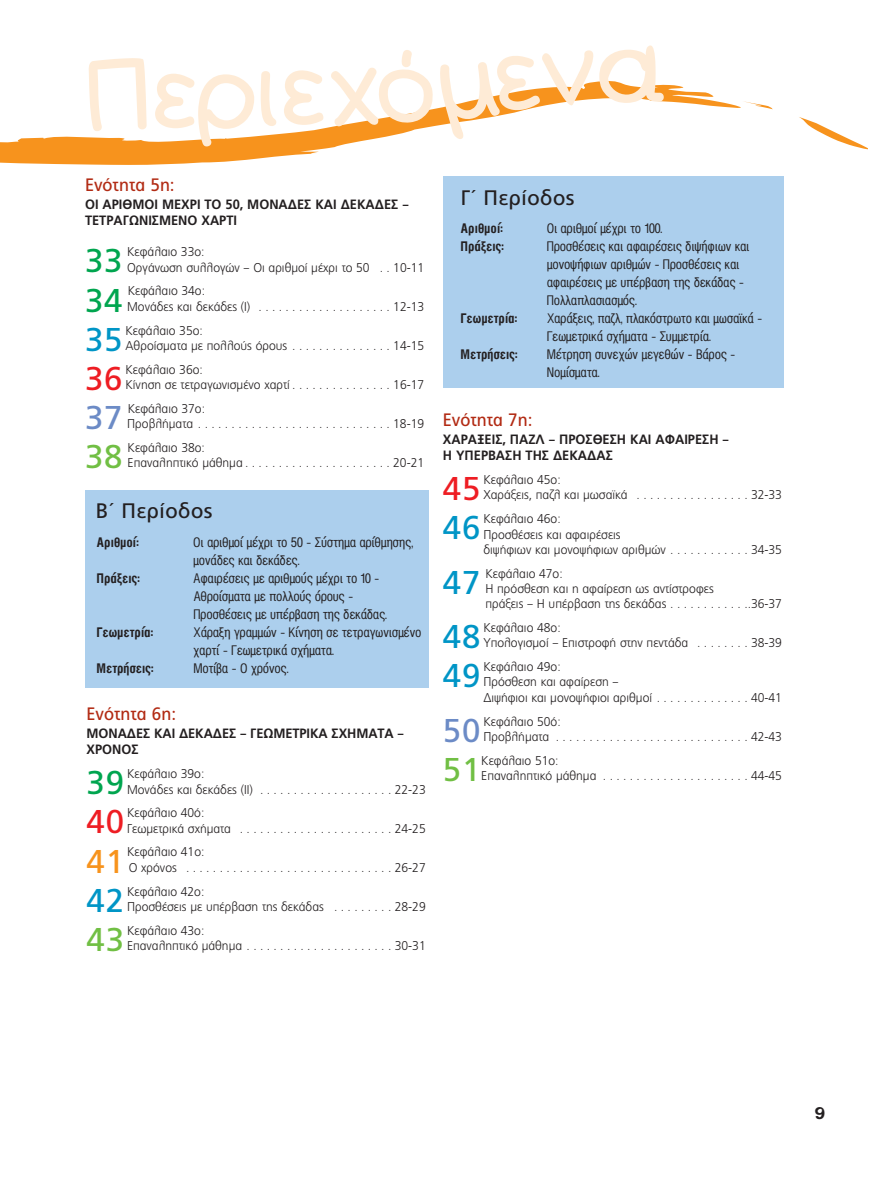
<style>
.page{position:relative;width:872px;height:1191px;background:#fff}
.page>*{position:absolute;margin:0;border:0;box-sizing:border-box;transform-origin:0 0}
.t1{font:33px "PF Catalog";letter-spacing:.03em;color:#0095c6}
.t2{font:33px "PF Catalog";color:#00a54f}
.t3{font:33px "PF Catalog";color:#ee1d23}
.t4{font:33px "PF Catalog";color:#71bf44}
.t5{font:33px "PF Catalog";color:#6c8bc6}
.t6{font:33px "PF Catalog";color:#f7931d}
.t7{font:21px "PF Catalog";letter-spacing:.03em;color:#231f20}
.t8{font:18px "PF Catalog";color:#b22b14;scale:.95 1}
.t9{font:16.5px "CF Milk";color:#231f20;scale:1.2 1}
.t10{font:15px/18px "Mg Helvetica Cond UC Pol";color:#231f20}
.t11{font:700 15px "Mg Helvetica Cond UC Pol";color:#231f20}
.t12{font:700 13.5px/16.2px "PF Catalog";color:#231f20;scale:.95 1}
.t13{font:300 12.75px/15.3px "PF Catalog";color:#231f20;scale:.95 1}
</style>
<div class="page">
<svg style="left:799px;top:117px;width:68px;height:32px"></svg>
<svg style="left:744px;top:101px;width:29px;height:8px"></svg>
<svg style="left:0;top:81px;width:741px;height:84px"></svg>
<svg style="left:89px;top:58px;width:58px;height:73px"></svg>
<svg style="left:155px;top:74px;width:99px;height:73px"></svg>
<svg style="left:261px;top:71px;width:15px;height:55px"></svg>
<svg style="left:284px;top:70px;width:39px;height:55px"></svg>
<svg style="left:331px;top:50px;width:102px;height:76px"></svg>
<svg style="left:440px;top:50px;width:153px;height:89px"></svg>
<svg style="left:599px;top:45px;width:65px;height:58px"></svg>
<div style="left:85px;top:490px;width:344px;height:198px;background:#accfed"></div>
<div style="left:443px;top:177px;width:341px;height:211px;background:#accfed"></div>
<h3 class="t8" style="left:85px;top:174px;width:96px">Eνότητα 5η:</h3>
<p class="t12" style="left:85px;top:196px;width:342px">ΟΙ ΑΡΙΘΜΟΙ ΜΕΧΡΙ ΤΟ 50, ΜΟΝΑΔΕΣ ΚΑΙ ΔΕΚΑΔΕΣ –<br>ΤΕΤΡΑΓΩΝΙΣΜΕΝΟ ΧΑΡΤΙ</p>
<h1 class="t2" style="left:85px;top:242px;width:39px">33</h1>
<p class="t13" style="left:127px;top:244px;width:314px">Κεφάλαιο 33ο:<br>Οργάνωση συλλογών – Οι αριθμοί μέχρι το 50 . . 10-11</p>
<h1 class="t2" style="left:85px;top:281px;width:39px">34</h1>
<p class="t13" style="left:127px;top:284px;width:314px">Κεφάλαιο 34ο:<br>Μονάδες και δεκάδες (Ι) . . . . . . . . . . . . . . . . . . . . 12-13</p>
<h1 class="t1" style="left:85px;top:320px;width:39px">35</h1>
<p class="t13" style="left:126px;top:323px;width:316px">Κεφάλαιο 35ο:<br>Αθροίσματα με πολλούς όρους . . . . . . . . . . . . . . . 14-15</p>
<h1 class="t3" style="left:85px;top:359px;width:39px">36</h1>
<p class="t13" style="left:126px;top:362px;width:316px">Κεφάλαιο 36ο:<br>Κίνηση σε τετραγωνισμένο χαρτί . . . . . . . . . . . . . . . 16-17</p>
<h1 class="t5" style="left:85px;top:398px;width:39px">37</h1>
<p class="t13" style="left:127px;top:401px;width:314px">Κεφάλαιο 37ο:<br>Προβλήματα . . . . . . . . . . . . . . . . . . . . . . . . . . . . . 18-19</p>
<h1 class="t4" style="left:85px;top:437px;width:39px">38</h1>
<p class="t13" style="left:128px;top:440px;width:314px">Κεφάλαιο 38ο:<br>Επαναληπτικό μάθημα . . . . . . . . . . . . . . . . . . . . . . 20-21</p>
<h2 class="t7" style="left:96px;top:499px;width:118px">B΄ Περίοδος</h2>
<p class="t11" style="left:97px;top:537px;width:43px">Αριθμοί:</p>
<p class="t10" style="left:194px;top:534px;width:221px">Οι αριθμοί μέχρι το 50 – Σύστημα αρίθμησης, μονάδες και δεκάδες.</p>
<p class="t11" style="left:97px;top:573px;width:45px">Πράξεις:</p>
<p class="t10" style="left:194px;top:570px;width:195px">Αφαιρέσεις με αριθμούς μέχρι το 10 –<br>Αθροίσματα με πολλούς όρους –<br>Προσθέσεις με υπέρβαση της δεκάδας.</p>
<p class="t11" style="left:97px;top:627px;width:58px">Γεωμετρία:</p>
<p class="t10" style="left:194px;top:624px;width:229px">Χάραξη γραμμών – Κίνηση σε τετραγωνισμένο χαρτί – Γεωμετρικά σχήματα.</p>
<p class="t11" style="left:97px;top:663px;width:58px">Μετρήσεις:</p>
<p class="t10" style="left:194px;top:660px;width:96px">Μοτίβα – Ο χρόνος.</p>
<h3 class="t8" style="left:87px;top:703px;width:96px">Eνότητα 6η:</h3>
<p class="t12" style="left:87px;top:725px;width:336px">ΜΟΝΑΔΕΣ ΚΑΙ ΔΕΚΑΔΕΣ – ΓΕΩΜΕΤΡΙΚΑ ΣΧΗΜΑΤΑ –<br>ΧΡΟΝΟΣ</p>
<h1 class="t2" style="left:87px;top:764px;width:39px">39</h1>
<p class="t13" style="left:127px;top:766px;width:316px">Κεφάλαιο 39ο:<br>Μονάδες και δεκάδες (ΙΙ) . . . . . . . . . . . . . . . . . . . . 22-23</p>
<h1 class="t3" style="left:87px;top:803px;width:39px">40</h1>
<p class="t13" style="left:127px;top:805px;width:316px">Κεφάλαιο 40ό:<br>Γεωμετρικά σχήματα . . . . . . . . . . . . . . . . . . . . . . . 24-25</p>
<h1 class="t6" style="left:87px;top:842px;width:39px">41</h1>
<p class="t13" style="left:127px;top:844px;width:316px">Κεφάλαιο 41ο:<br>Ο χρόνος . . . . . . . . . . . . . . . . . . . . . . . . . . . . . . . 26-27</p>
<h1 class="t1" style="left:87px;top:881px;width:39px">42</h1>
<p class="t13" style="left:127px;top:883px;width:316px">Κεφάλαιο 42ο:<br>Προσθέσεις με υπέρβαση της δεκάδας . . . . . . . . . 28-29</p>
<h1 class="t4" style="left:87px;top:920px;width:39px">43</h1>
<p class="t13" style="left:127px;top:923px;width:316px">Κεφάλαιο 43ο:<br>Επαναληπτικό μάθημα . . . . . . . . . . . . . . . . . . . . . . 30-31</p>
<h2 class="t7" style="left:460px;top:185px;width:116px">Γ΄ Περίοδος</h2>
<p class="t11" style="left:461px;top:223px;width:43px">Αριθμοί:</p>
<p class="t10" style="left:547px;top:220px;width:117px">Οι αριθμοί μέχρι το 100.</p>
<p class="t11" style="left:461px;top:241px;width:45px">Πράξεις:</p>
<p class="t10" style="left:547px;top:238px;width:204px">Προσθέσεις και αφαιρέσεις διψήφιων και μονοψήφιων αριθμών – Προσθέσεις και αφαιρέσεις με υπέρβαση της δεκάδας – Πολλαπλασιασμός.</p>
<p class="t11" style="left:461px;top:313px;width:58px">Γεωμετρία:</p>
<p class="t10" style="left:547px;top:310px;width:217px">Χαράξεις, παζλ, πλακόστρωτο και μωσαϊκά –<br>Γεωμετρικά σχήματα – Συμμετρία.</p>
<p class="t11" style="left:461px;top:349px;width:58px">Μετρήσεις:</p>
<p class="t10" style="left:547px;top:346px;width:190px">Μέτρηση συνεχών μεγεθών – Βάρος –<br>Νομίσματα.</p>
<h3 class="t8" style="left:443px;top:409px;width:96px">Eνότητα 7η:</h3>
<p class="t12" style="left:443px;top:431px;width:303px">ΧΑΡΑΞΕΙΣ, ΠΑΖΛ – ΠΡΟΣΘΕΣΗ ΚΑΙ ΑΦΑΙΡΕΣΗ –<br>Η ΥΠΕΡΒΑΣΗ ΤΗΣ ΔΕΚΑΔΑΣ</p>
<h1 class="t3" style="left:443px;top:470px;width:39px">45</h1>
<p class="t13" style="left:483px;top:472px;width:316px">Κεφάλαιο 45ο:<br>Χαράξεις, παζλ και μωσαϊκά . . . . . . . . . . . . . . . . . 32-33</p>
<h1 class="t1" style="left:443px;top:509px;width:39px">46</h1>
<p class="t13" style="left:483px;top:511px;width:316px">Κεφάλαιο 46ο:<br>Προσθέσεις και αφαιρέσεις<br>διψήφιων και μονοψήφιων αριθμών . . . . . . . . . . . . 34-35</p>
<h1 class="t1" style="left:443px;top:563px;width:39px">47</h1>
<p class="t13" style="left:485px;top:566px;width:314px">Κεφάλαιο 47ο:<br>Η πρόσθεση και η αφαίρεση ως αντίστροφες<br>πράξεις – Η υπέρβαση της δεκάδας . . . . . . . . . . . ..36-37</p>
<h1 class="t1" style="left:443px;top:617px;width:39px">48</h1>
<p class="t13" style="left:483px;top:620px;width:316px">Κεφάλαιο 48ο:<br>Υπολογισμοί – Επιστροφή στην πεντάδα . . . . . . . . 38-39</p>
<h1 class="t1" style="left:443px;top:657px;width:39px">49</h1>
<p class="t13" style="left:483px;top:659px;width:316px">Κεφάλαιο 49ο:<br>Πρόσθεση και αφαίρεση –<br>Διψήφιοι και μονοψήφιοι αριθμοί . . . . . . . . . . . . . . 40-41</p>
<h1 class="t5" style="left:443px;top:711px;width:39px">50</h1>
<p class="t13" style="left:483px;top:713px;width:316px">Κεφάλαιο 50ό:<br>Προβλήματα . . . . . . . . . . . . . . . . . . . . . . . . . . . . . 42-43</p>
<h1 class="t4" style="left:443px;top:750px;width:39px">51</h1>
<p class="t13" style="left:481px;top:753px;width:318px">Κεφάλαιο 51ο:<br>Επαναληπτικό μάθημα . . . . . . . . . . . . . . . . . . . . . . 44-45</p>
<p class="t9" style="left:815px;top:1107px;width:10px">9</p>
</div>
